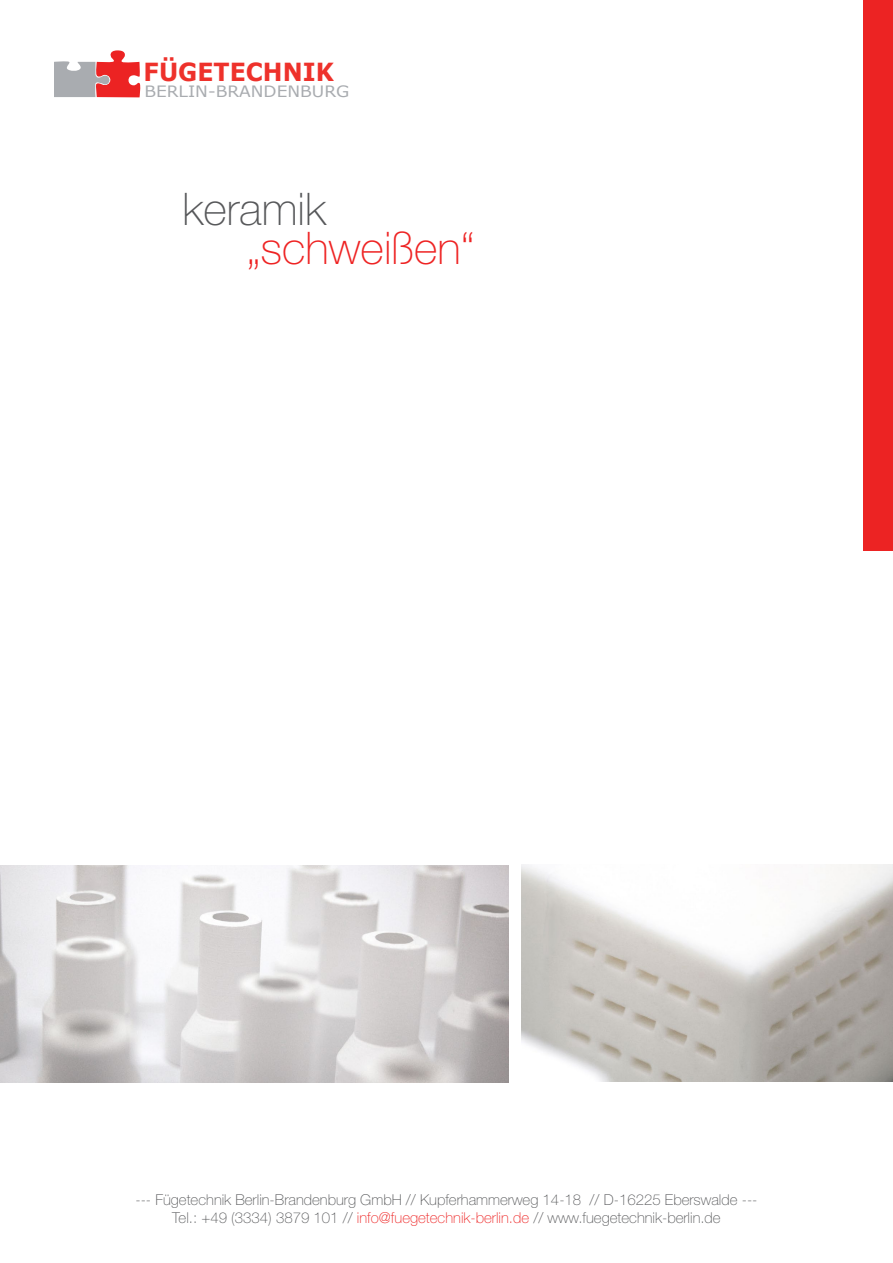
<style>
.page{position:relative;width:893px;height:1263px;background:#fff}
.page>*{position:absolute;margin:0;border:0;box-sizing:border-box;transform-origin:0 0}
.t1{font:100 45px "Helvetica Neue LT Std";color:#ee2323}
.t2{font:100 45px "Helvetica Neue LT Std";color:#57585a}
.t3{font:700 24.9px "Verdana";color:#ee312b;scale:.95 1}
.t4{font:15.6px "Verdana";color:#a9acb0;scale:1.09 1}
.t5{font:100 15px "Helvetica Neue LT Std";color:#57585a}
.s1{color:#ee2323}
</style>
<div class="page">
<img style="left:0;top:865px;width:508px;height:217px">
<img style="left:522px;top:864px;width:371px;height:217px">
<div style="left:863px;top:0;width:30px;height:551px;background:#ec2323"></div>
<svg style="left:54px;top:50px;width:87px;height:47px"></svg>
<p class="t3" style="left:144px;top:54px;width:202px">FÜGETECHNIK</p>
<p class="t4" style="left:144px;top:81px;width:190px">BERLIN-BRANDENBURG</p>
<p class="t2" style="left:183px;top:183px;width:145px">keramik</p>
<p class="t1" style="left:246px;top:222px;width:230px">„schweißen“</p>
<p class="t5" style="left:135px;top:1191px;width:624px">--- Fügetechnik Berlin-Brandenburg GmbH // Kupferhammerweg 14-18 // D-16225 Eberswalde ---</p>
<p class="t5" style="left:172px;top:1209px;width:550px">Tel.: +49 (3334) 3879 101 // <span class="s1">info@fuegetechnik-berlin.de</span> // www.fuegetechnik-berlin.de</p>
</div>
